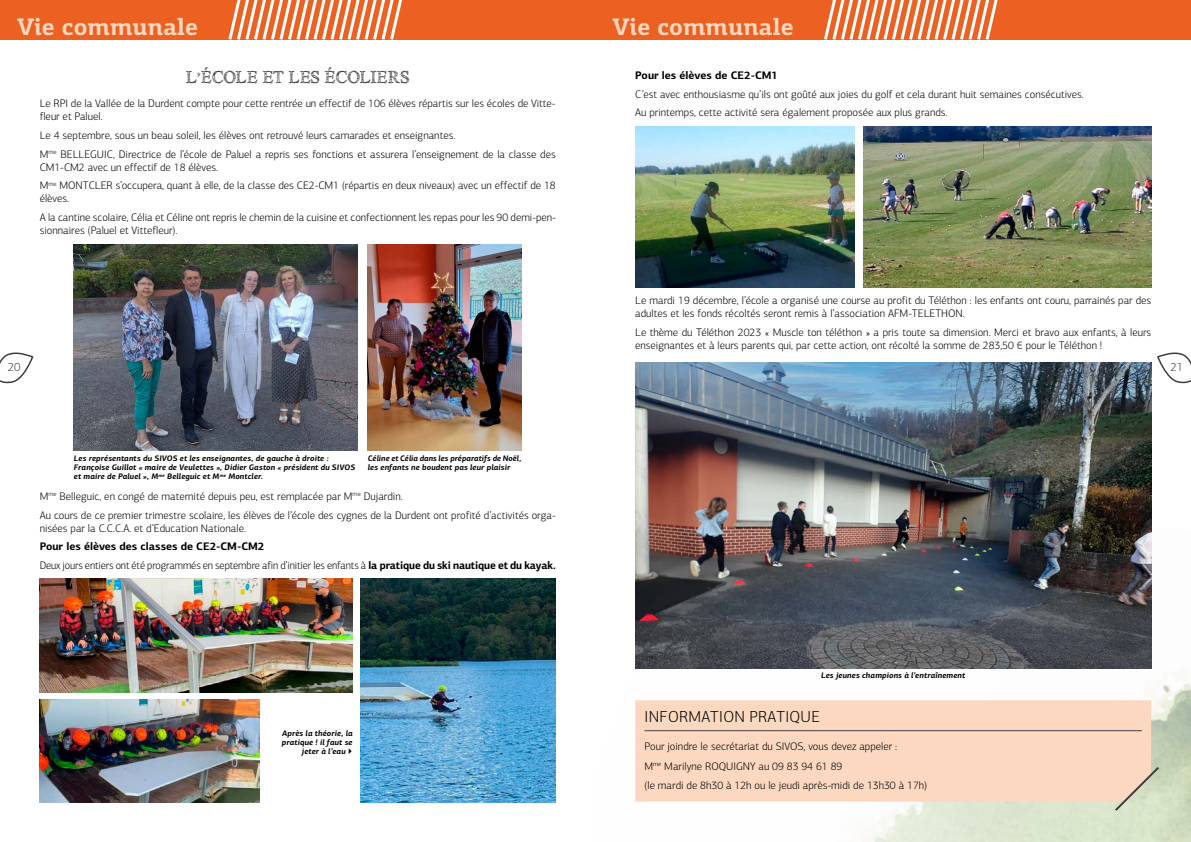
<style>
.page{position:relative;width:1191px;height:842px;background:#fff}
.page>*{position:absolute;margin:0;border:0;box-sizing:border-box;transform-origin:0 0}
.t1{font:700 24px "PF Centro Slab Pro";color:#fcd8c1}
.t2{font:16px "KG No Regrets Sketch";color:#403d3d}
.t3{font:300 16px "PF Centro Sans Pro";letter-spacing:.02em;color:#000}
.t4{font:300 12px "PF Centro Sans Pro";color:#403d3d}
.t5{font:300 11px/18.7px "PF Centro Sans Pro";color:#000}
.t6{font:700 11px/18.7px "PF Centro Sans Pro";color:#000}
.t7{font:italic 700 8px/9px "PF Centro Sans Pro";letter-spacing:.015em;color:#000}
.s1{font-weight:300}
</style>
<div class="page">
<div style="left:0;top:0;width:595px;height:40px;background:#ec6122"></div>
<div style="left:595px;top:0;width:596px;height:40px;background:#ec6122"></div>
<svg style="left:228px;top:0;width:174px;height:40px"></svg>
<svg style="left:824px;top:0;width:174px;height:40px"></svg>
<img style="left:74px;top:244px;width:283px;height:207px">
<img style="left:368px;top:244px;width:153px;height:207px">
<img style="left:40px;top:579px;width:313px;height:114px">
<img style="left:360px;top:579px;width:196px;height:223px">
<img style="left:635px;top:126px;width:219px;height:162px">
<img style="left:863px;top:126px;width:288px;height:162px">
<img style="left:40px;top:699px;width:220px;height:103px">
<img style="left:860px;top:530px;width:331px;height:312px">
<svg style="left:1157px;top:352px;width:34px;height:32px"></svg>
<svg style="left:0;top:352px;width:34px;height:32px"></svg>
<img style="left:635px;top:363px;width:516px;height:306px">
<div style="left:635px;top:700px;width:516px;height:102px;background:#fcd8c1"></div>
<svg style="left:1112px;top:765px;width:49px;height:48px;background:#ded4bb"></svg>
<hr style="left:644px;top:730px;width:497px;height:1px;background:#403d3d">
<h1 class="t1" style="left:17px;top:12px;width:182px">Vie communale</h1>
<h1 class="t1" style="left:612px;top:12px;width:182px">Vie communale</h1>
<h2 class="t2" style="left:186px;top:67px;width:225px">L’ÉCOLE ET LES ÉCOLIERS</h2>
<p class="t5" style="left:40px;top:97px;width:517px;line-height:13px">Le RPI de la Vallée de la Durdent compte pour cette rentrée un effectif de 106 élèves répartis sur les écoles de Vitte&shy;fleur et Paluel.</p>
<p class="t5" style="left:40px;top:126px;width:517px">Le 4 septembre, sous un beau soleil, les élèves ont retrouvé leurs camarades et enseignantes.<br>M<sup>me</sup> BELLEGUIC, Directrice de l’école de Paluel a repris ses fonctions et assurera l’enseignement de la classe des</p>
<p class="t5" style="left:40px;top:158px;width:517px">CM1-CM2 avec un effectif de 18 élèves.<br>M<sup>me</sup> MONTCLER s’occupera, quant à elle, de la classe des CE2-CM1 (répartis en deux niveaux) avec un effectif de 18</p>
<p class="t5" style="left:40px;top:189px;width:517px">élèves.<br>A la cantine scolaire, Célia et Céline ont repris le chemin de la cuisine et confectionnent les repas pour les 90 demi-pen-</p>
<p class="t5" style="left:40px;top:221px;width:139px">sionnaires (Paluel et Vittefleur).</p>
<p class="t6" style="left:635px;top:66px;width:144px">Pour les élèves de CE2-CM1</p>
<p class="t5" style="left:635px;top:85px;width:450px">C’est avec enthousiasme qu’ils ont goûté aux joies du golf et cela durant huit semaines consécutives.<br>Au printemps, cette activité sera également proposée aux plus grands.</p>
<p class="t5" style="left:635px;top:294px;width:517px;line-height:13px">Le mardi 19 décembre, l’école a organisé une course au profit du Téléthon : les enfants ont couru, parrainés par des adultes et les fonds récoltés seront remis à l’association AFM-TELETHON.</p>
<p class="t5" style="left:635px;top:326px;width:517px;line-height:13px">Le thème du Téléthon 2023 « Muscle ton téléthon » a pris toute sa dimension. Merci et bravo aux enfants, à leurs enseignantes et à leurs parents qui, par cette action, ont récolté la somme de 283,50 € pour le Téléthon !</p>
<p class="t4" style="left:8px;top:360px;width:14px">20</p>
<p class="t4" style="left:1170px;top:360px;width:14px">21</p>
<p class="t7" style="left:74px;top:454px;width:283px">Les représentants du SIVOS et les enseignantes, de gauche à droite :<br>Françoise Guillot « maire de Veulettes », Didier Gaston « président du SIVOS et maire de Paluel », M<sup>me</sup> Belleguic et M<sup>me</sup> Montcler.</p>
<p class="t7" style="left:368px;top:454px;width:155px">Céline et Célia dans les préparatifs de Noël, les enfants ne boudent pas leur plaisir</p>
<p class="t5" style="left:40px;top:487px;width:517px">M<sup>me</sup> Belleguic, en congé de maternité depuis peu, est remplacée par M<sup>me</sup> Dujardin.<br>Au cours de ce premier trimestre scolaire, les élèves de l’école des cygnes de la Durdent ont profité d’activités orga-</p>
<p class="t5" style="left:40px;top:518px;width:208px">nisées par la C.C.C.A. et d’Education Nationale.</p>
<p class="t6" style="left:40px;top:537px;width:517px">Pour les élèves des classes de CE2-CM-CM2<br><span class="s1">Deux jours entiers ont été programmés en septembre afin d’initier les enfants à</span> la pratique du ski nautique et du kayak.</p>
<p class="t7" style="left:282px;top:729px;width:72px;text-align:right">Après la théorie, la pratique ! il faut se jeter à l’eau ▶</p>
<p class="t7" style="left:821px;top:670px;width:146px">Les jeunes champions à l’entraînement</p>
<h2 class="t3" style="left:644px;top:707px;width:177px">INFORMATION PRATIQUE</h2>
<p class="t5" style="left:644px;top:736px;width:284px;line-height:19.7px">Pour joindre le secrétariat du SIVOS, vous devez appeler :<br>M<sup>me</sup> Marilyne ROQUIGNY au 09 83 94 61 89<br>(le mardi de 8h30 à 12h ou le jeudi après-midi de 13h30 à 17h)</p>
</div>
